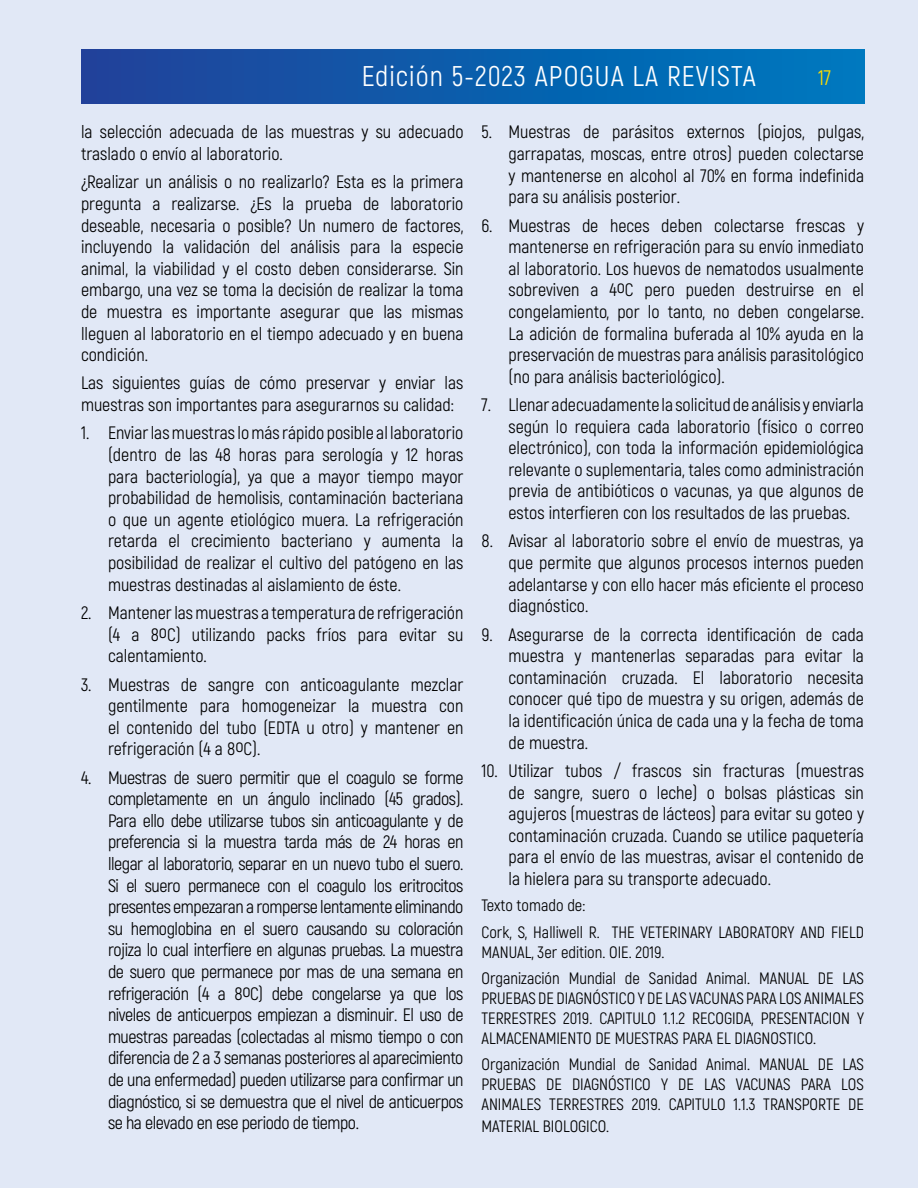
<style>
.page{position:relative;width:918px;height:1188px;background:#e1e8f6}
.page>*{position:absolute;margin:0;border:0;box-sizing:border-box;transform-origin:0 0}
.t1{font:28.5px "Akrobat";letter-spacing:.04em;color:#fff}
.t2{font:21px "Akrobat";color:#fd0}
.t3{font:18px/21.6px "Akrobat";color:#000;text-align:justify}
.t4{font:16.5px/19.8px "Akrobat";color:#000}
</style>
<div class="page">
<div style="left:81px;top:50px;width:783px;height:54px;background:linear-gradient(to right,#204199,#007abf)"></div>
<h1 class="t1" style="left:362px;top:59px;width:396px">Edición 5-2023 APOGUA LA REVISTA</h1>
<p class="t2" style="left:818px;top:65px;width:15px">17</p>
<p class="t3" style="left:81px;top:121px;width:384px">la selección adecuada de las muestras y su adecuado traslado o envío al laboratorio.</p>
<p class="t3" style="left:81px;top:171px;width:384px">¿Realizar un análisis o no realizarlo? Esta es la primera pregunta a realizarse. ¿Es la prueba de laboratorio deseable, necesaria o posible? Un numero de factores, incluyendo la validación del análisis para la especie animal, la viabilidad y el costo deben considerarse. Sin embargo, una vez se toma la decisión de realizar la toma de muestra es importante asegurar que las mismas lleguen al laboratorio en el tiempo adecuado y en buena condición.</p>
<p class="t3" style="left:81px;top:372px;width:384px">Las siguientes guías de cómo preservar y enviar las muestras son importantes para asegurarnos su calidad:</p>
<p class="t3" style="left:108px;top:422px;width:357px;text-indent:-27px">1. Enviar las muestras lo más rápido posible al laboratorio (dentro de las 48 horas para serología y 12 horas para bacteriología), ya que a mayor tiempo mayor probabilidad de hemolisis, contaminación bacteriana o que un agente etiológico muera. La refrigeración retarda el crecimiento bacteriano y aumenta la posibilidad de realizar el cultivo del patógeno en las muestras destinadas al aislamiento de éste.</p>
<p class="t3" style="left:108px;top:602px;width:357px;text-indent:-27px">2. Mantener las muestras a temperatura de refrigeración (4 a 8oC) utilizando packs fríos para evitar su calentamiento.</p>
<p class="t3" style="left:108px;top:673px;width:357px;text-indent:-27px">3. Muestras de sangre con anticoagulante mezclar gentilmente para homogeneizar la muestra con el contenido del tubo (EDTA u otro) y mantener en refrigeración (4 a 8oC).</p>
<p class="t3" style="left:108px;top:767px;width:357px;text-indent:-27px">4. Muestras de suero permitir que el coagulo se forme completamente en un ángulo inclinado (45 grados).<br>Para ello debe utilizarse tubos sin anticoagulante y de preferencia si la muestra tarda más de 24 horas en llegar al laboratorio, separar en un nuevo tubo el suero.<br>Si el suero permanece con el coagulo los eritrocitos presentes empezaran a romperse lentamente eliminando su hemoglobina en el suero causando su coloración rojiza lo cual interfiere en algunas pruebas. La muestra de suero que permanece por mas de una semana en refrigeración (4 a 8oC) debe congelarse ya que los niveles de anticuerpos empiezan a disminuir. El uso de muestras pareadas (colectadas al mismo tiempo o con diferencia de 2 a 3 semanas posteriores al aparecimiento de una enfermedad) pueden utilizarse para confirmar un diagnóstico, si se demuestra que el nivel de anticuerpos se ha elevado en ese periodo de tiempo.</p>
<p class="t3" style="left:508px;top:121px;width:357px;text-indent:-27px">5. Muestras de parásitos externos (piojos, pulgas, garrapatas, moscas, entre otros) pueden colectarse y mantenerse en alcohol al 70% en forma indefinida para su análisis posterior.</p>
<p class="t3" style="left:508px;top:214px;width:357px;text-indent:-27px">6. Muestras de heces deben colectarse frescas y mantenerse en refrigeración para su envío inmediato al laboratorio. Los huevos de nematodos usualmente sobreviven a 4oC pero pueden destruirse en el congelamiento, por lo tanto, no deben congelarse.<br>La adición de formalina buferada al 10% ayuda en la preservación de muestras para análisis parasitológico (no para análisis bacteriológico).</p>
<p class="t3" style="left:508px;top:394px;width:357px;text-indent:-27px">7. Llenar adecuadamente la solicitud de análisis y enviarla según lo requiera cada laboratorio (físico o correo electrónico), con toda la información epidemiológica relevante o suplementaria, tales como administración previa de antibióticos o vacunas, ya que algunos de estos interfieren con los resultados de las pruebas.</p>
<p class="t3" style="left:508px;top:530px;width:357px;text-indent:-27px">8. Avisar al laboratorio sobre el envío de muestras, ya que permite que algunos procesos internos pueden adelantarse y con ello hacer más eficiente el proceso diagnóstico.</p>
<p class="t3" style="left:508px;top:623px;width:357px;text-indent:-27px">9. Asegurarse de la correcta identificación de cada muestra y mantenerlas separadas para evitar la contaminación cruzada. El laboratorio necesita conocer qué tipo de muestra y su origen, además de la identificación única de cada una y la fecha de toma de muestra.</p>
<p class="t3" style="left:508px;top:760px;width:357px;text-indent:-27px">10. Utilizar tubos / frascos sin fracturas (muestras de sangre, suero o leche) o bolsas plásticas sin agujeros (muestras de lácteos) para evitar su goteo y contaminación cruzada. Cuando se utilice paquetería para el envío de las muestras, avisar el contenido de la hielera para su transporte adecuado.</p>
<p class="t4" style="left:482px;top:892px;width:384px;line-height:26.5px">Texto tomado de:<br>Cork, S, Halliwell R. THE VETERINARY LABORATORY AND FIELD</p>
<p class="t4" style="left:482px;top:939px;width:384px;line-height:26.5px">MANUAL, 3er edition. OIE. 2019.<br>Organización Mundial de Sanidad Animal. MANUAL DE LAS</p>
<p class="t4" style="left:482px;top:989px;width:384px;text-align:justify">PRUEBAS DE DIAGNÓSTICO Y DE LAS VACUNAS PARA LOS ANIMALES TERRESTRES 2019. CAPITULO 1.1.2 RECOGIDA, PRESENTACION Y ALMACENAMIENTO DE MUESTRAS PARA EL DIAGNOSTICO.</p>
<p class="t4" style="left:482px;top:1055px;width:384px;text-align:justify">Organización Mundial de Sanidad Animal. MANUAL DE LAS PRUEBAS DE DIAGNÓSTICO Y DE LAS VACUNAS PARA LOS ANIMALES TERRESTRES 2019. CAPITULO 1.1.3 TRANSPORTE DE</p>
<p class="t4" style="left:482px;top:1116px;width:129px">MATERIAL BIOLOGICO.</p>
</div>
